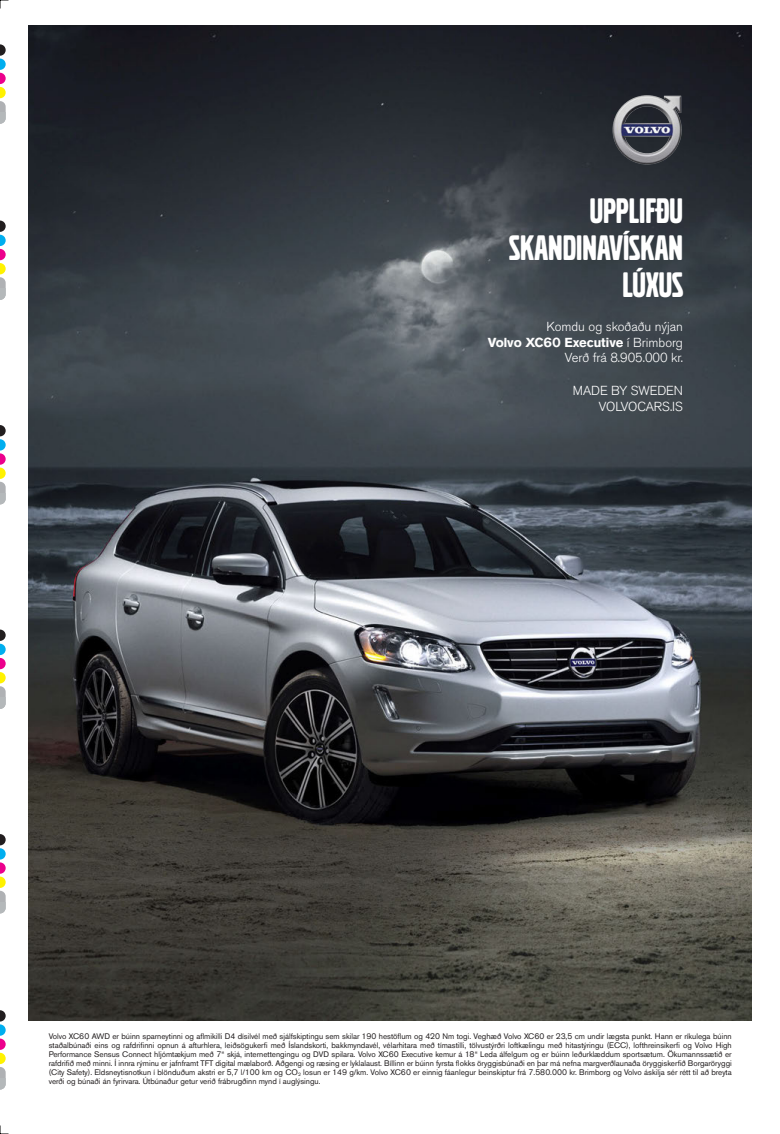
<style>
.page{position:relative;width:780px;height:1134px;background:#fff}
.page>*{position:absolute;margin:0;border:0;box-sizing:border-box;transform-origin:0 0}
.t1{font:37px/37px "Volvo Broad Pro";color:#fff;text-align:right}
.t2{font:300 13px/15.6px "Volvo Sans Pro";color:#fff;text-align:right}
.t3{font:8px/9px "Volvo Sans Pro";color:#221e1f;text-align:justify}
.s1{font-weight:700}
</style>
<div class="page">
<img style="left:28px;top:26px;width:723px;height:994px">
<img style="left:612px;top:95px;width:70px;height:71px">
<svg style="left:0;top:44px;width:6px;height:68px"></svg>
<div style="left:0;top:112px;width:6px;height:12px;background:#b4b8ba"></div>
<svg style="left:0;top:1010px;width:6px;height:68px"></svg>
<div style="left:0;top:1078px;width:6px;height:11px;background:#b4b8ba"></div>
<svg style="left:0;top:834px;width:6px;height:68px"></svg>
<div style="left:0;top:902px;width:6px;height:11px;background:#b4b8ba"></div>
<svg style="left:0;top:629px;width:6px;height:69px"></svg>
<div style="left:0;top:698px;width:6px;height:11px;background:#b4b8ba"></div>
<svg style="left:0;top:425px;width:6px;height:68px"></svg>
<div style="left:0;top:493px;width:6px;height:11px;background:#b4b8ba"></div>
<svg style="left:0;top:221px;width:6px;height:68px"></svg>
<div style="left:0;top:289px;width:6px;height:11px;background:#b4b8ba"></div>
<svg style="left:0;top:0;width:9px;height:9px"></svg>
<svg style="left:0;top:1125px;width:9px;height:9px"></svg>
<h1 class="t1" style="left:509px;top:193px;width:176px">UPPLIFÐU<br>SKANDINAVÍSKAN<br>LÚXUS</h1>
<h2 class="t2" style="left:488px;top:319px;width:197px">Komdu og skoðaðu nýjan<br><span class="s1">Volvo XC60 Executive</span> í Brimborg<br>Verð frá 8.905.000 kr.</h2>
<h2 class="t2" style="left:573px;top:383px;width:112px">MADE BY SWEDEN<br>VOLVOCARS.IS</h2>
<p class="t3" style="left:49px;top:1031px;width:684px">Volvo XC60 AWD er búinn sparneytinni og aflmikilli D4 dísilvél með sjálfskiptingu sem skilar 190 hestöflum og 420 Nm togi. Veghæð Volvo XC60 er 23,5 cm undir lægsta punkt. Hann er ríkulega búinn staðalbúnaði eins og rafdrifinni opnun á afturhlera, leiðsögukerfi með Íslandskorti, bakkmyndavél, vélarhitara með tímastilli, tölvustýrðri loftkælingu með hitastýringu (ECC), lofthreinsikerfi og Volvo High Performance Sensus Connect hljómtækjum með 7“ skjá, internettengingu og DVD spilara. Volvo XC60 Executive kemur á 18“ Leda álfelgum og er búinn leðurklæddum sportsætum. Ökumannssætið er rafdrifið með minni. Í innra rýminu er jafnframt TFT digital mælaborð. Aðgengi og ræsing er lyklalaust. Bíllinn er búinn fyrsta flokks öryggisbúnaði en þar má nefna margverðlaunaða öryggiskerfið Borgaröryggi (City Safety). Eldsneytisnotkun í blönduðum akstri er 5,7 l/100 km og CO<sub>2</sub> losun er 149 g/km. Volvo XC60 er einnig fáanlegur beinskiptur frá 7.580.000 kr. Brimborg og Volvo áskilja sér rétt til að breyta verði og búnaði án fyrirvara. Útbúnaður getur verið frábrugðinn mynd í auglýsingu.</p>
</div>
